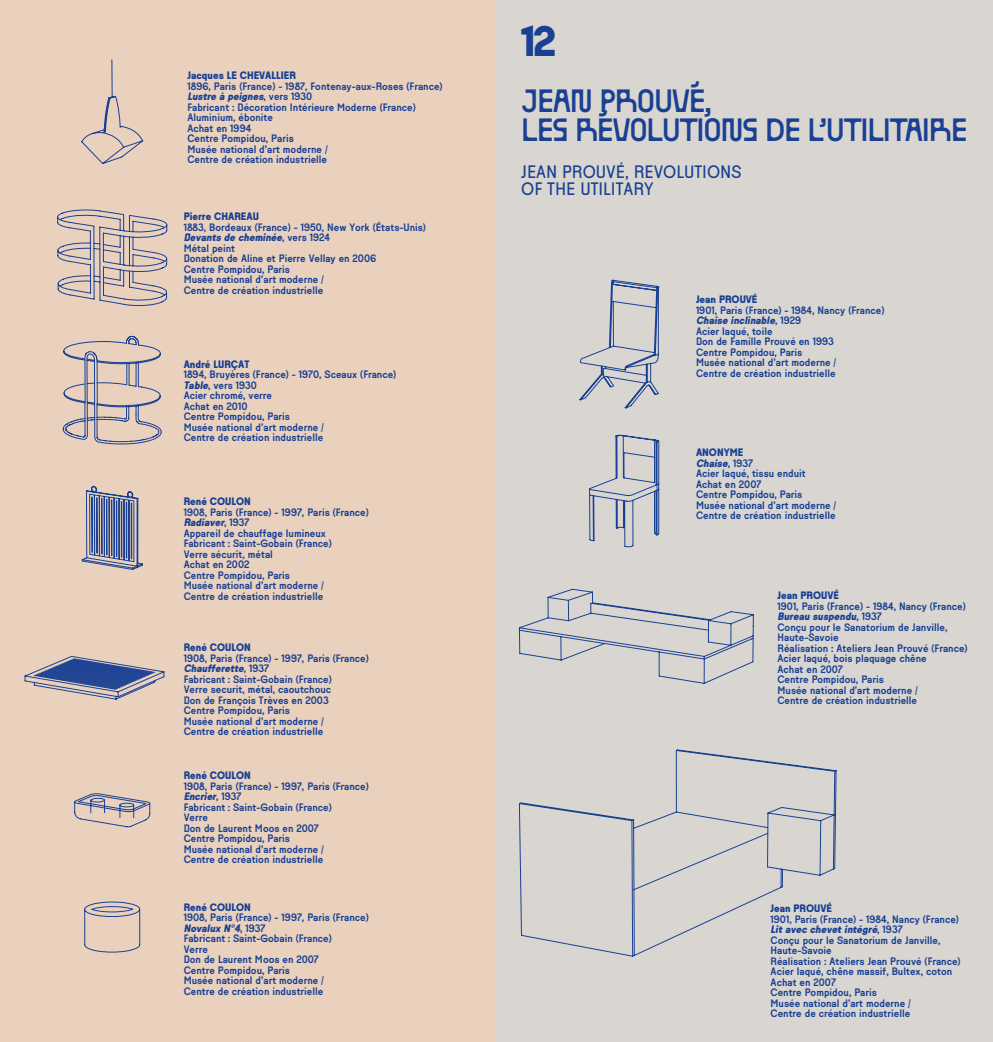
<style>
.page{position:relative;width:993px;height:1042px;background:#fff}
.page>*{position:absolute;margin:0;border:0;box-sizing:border-box;transform-origin:0 0}
.t1{font:700 41.65px "Castello";color:#194093}
.t2{font:500 26.25px/28px "Ball Pill";letter-spacing:-.05em;color:#194093}
.t3{font:17.5px/17.5px "Castello";color:#194093}
.t4{font:500 10.5px/10.5px "Castello";color:#194093}
.t5{font:700 10.5px "Castello";color:#194093}
.s1{font-weight:700;font-style:italic}
.s2{font-weight:700}
</style>
<div class="page">
<div style="left:0;top:0;width:496px;height:1042px;background:#e9d1be"></div>
<svg style="left:57px;top:209px;width:111px;height:97px"></svg>
<svg style="left:81px;top:59px;width:62px;height:105px"></svg>
<svg style="left:63px;top:336px;width:99px;height:108px"></svg>
<svg style="left:82px;top:486px;width:61px;height:84px"></svg>
<svg style="left:24px;top:656px;width:140px;height:44px"></svg>
<svg style="left:74px;top:793px;width:76px;height:34px"></svg>
<svg style="left:84px;top:901px;width:57px;height:51px"></svg>
<div style="left:496px;top:0;width:496px;height:1042px;background:#d9d6d1"></div>
<svg style="left:579px;top:279px;width:80px;height:129px"></svg>
<svg style="left:589px;top:435px;width:70px;height:112px"></svg>
<svg style="left:518px;top:589px;width:235px;height:95px"></svg>
<svg style="left:518px;top:749px;width:318px;height:208px"></svg>
<p class="t5" style="left:187px;top:69px;width:110px">Jacques LE CHEVALLIER</p>
<p class="t4" style="left:187px;top:81px;width:256px">1896, Paris (France) - 1987, Fontenay-aux-Roses (France)<br><span class="s1">Lustre à peignes</span>, v e r s 1 9 3 0<br>Fabricant : Décoration Intérieure Moderne (France)<br>Aluminium, ébonite<br>Achat en 1994<br>Centre Pompidou, Paris<br>Musée national d’art moderne /<br>Centre de création industrielle</p>
<p class="t5" style="left:184px;top:210px;width:77px">Pierre CHAREAU</p>
<p class="t4" style="left:184px;top:222px;width:244px">1883, Bordeaux (France) - 1950, New York (États-Unis)<br><span class="s1">Devants de cheminée</span>, v e r s 1 9 2 4<br>Métal peint<br>Donation de Aline et Pierre Vellay en 2006<br>Centre Pompidou, Paris<br>Musée national d’art moderne /<br>Centre de création industrielle</p>
<p class="t5" style="left:184px;top:358px;width:67px">André LURÇAT</p>
<p class="t4" style="left:184px;top:369px;width:214px">1894, Bruyères (France) - 1970, Sceaux (France)<br><span class="s1">Table</span>, vers 1930<br>Acier chromé, verre<br>Achat en 2010<br>Centre Pompidou, Paris<br>Musée national d’art moderne /<br>Centre de création industrielle</p>
<p class="t5" style="left:184px;top:496px;width:69px">René COULON</p>
<p class="t4" style="left:184px;top:507px;width:186px">1908, Paris (France) - 1997, Paris (France)<br><span class="s1">Radiaver</span>, 1 9 3 7<br>Appareil de chauffage lumineux<br>Fabricant : Saint-Gobain (France)<br>Verre sécurit, métal<br>Achat en 2002<br>Centre Pompidou, Paris<br>Musée national d’art moderne /<br>Centre de création industrielle</p>
<p class="t5" style="left:184px;top:641px;width:69px">René COULON</p>
<p class="t4" style="left:184px;top:653px;width:186px">1908, Paris (France) - 1997, Paris (France)<br><span class="s1">Chaufferette</span>, 1 9 3 7<br>Fabricant : Saint-Gobain (France)<br>Verre securit, métal, caoutchouc<br>Don de François Trèves en 2003<br>Centre Pompidou, Paris<br>Musée national d’art moderne /<br>Centre de création industrielle</p>
<p class="t5" style="left:184px;top:770px;width:69px">René COULON</p>
<p class="t4" style="left:184px;top:781px;width:186px">1908, Paris (France) - 1997, Paris (France)<br><span class="s1">Encrier</span>, 1 9 3 7<br>Fabricant : Saint-Gobain (France)<br>Verre<br>Don de Laurent Moos en 2007<br>Centre Pompidou, Paris<br>Musée national d’art moderne /<br>Centre de création industrielle</p>
<p class="t5" style="left:184px;top:901px;width:69px">René COULON</p>
<p class="t4" style="left:184px;top:912px;width:186px">1908, Paris (France) - 1997, Paris (France)<br><span class="s1">Novalux N°4</span>, 1 9 3 7<br>Fabricant : Saint-Gobain (France)<br>Verre<br>Don de Laurent Moos en 2007<br>Centre Pompidou, Paris<br>Musée national d’art moderne /<br>Centre de création industrielle</p>
<h1 class="t1" style="left:521px;top:18px;width:36px">12</h1>
<h2 class="t2" style="left:521px;top:86px;width:447px">JEAN PROUVÉ,<br>LES RÉVOLUTIONS DE L’UTILITAIRE</h2>
<h3 class="t3" style="left:521px;top:163px;width:221px">JEAN PROUVÉ, REVOLUTIONS<br>OF THE UTILITARY</h3>
<p class="t5" style="left:695px;top:294px;width:63px">Jean PROUVÉ</p>
<p class="t4" style="left:695px;top:305px;width:190px">1901, Paris (France) - 1984, Nancy (France)<br><span class="s1">Chaise inclinable</span>, 1 9 2 9<br>Acier laqué, toile<br>Don de Famille Prouvé en 1993<br>Centre Pompidou, Paris<br>Musée national d’art moderne /<br>Centre de création industrielle</p>
<p class="t4" style="left:695px;top:447px;width:142px"><span class="s2">ANONYME<br></span><span class="s1">Chaise</span>, 1 9 3 7<br>Acier laqué, tissu enduit<br>Achat en 2007<br>Centre Pompidou, Paris<br>Musée national d’art moderne /<br>Centre de création industrielle</p>
<p class="t5" style="left:777px;top:589px;width:63px">Jean PROUVÉ</p>
<p class="t4" style="left:777px;top:601px;width:191px">1901, Paris (France) - 1984, Nancy (France)<br><span class="s1">Bureau suspendu</span>, 1 9 3 7<br>Conçu pour le Sanatorium de Janville,<br>Haute-Savoie<br>Réalisation : Ateliers Jean Prouvé (France)<br>Acier laqué, bois plaquage chêne<br>Achat en 2007<br>Centre Pompidou, Paris<br>Musée national d’art moderne /<br>Centre de création industrielle</p>
<p class="t5" style="left:770px;top:902px;width:63px">Jean PROUVÉ</p>
<p class="t4" style="left:770px;top:914px;width:191px">1901, Paris (France) - 1984, Nancy (France)<br><span class="s1">Lit avec chevet intégré</span>, 1 9 3 7<br>Conçu pour le Sanatorium de Janville,<br>Haute-Savoie<br>Réalisation : Ateliers Jean Prouvé (France)<br>Acier laqué, chêne massif, Bultex, coton<br>Achat en 2007<br>Centre Pompidou, Paris<br>Musée national d’art moderne /<br>Centre de création industrielle</p>
</div>
